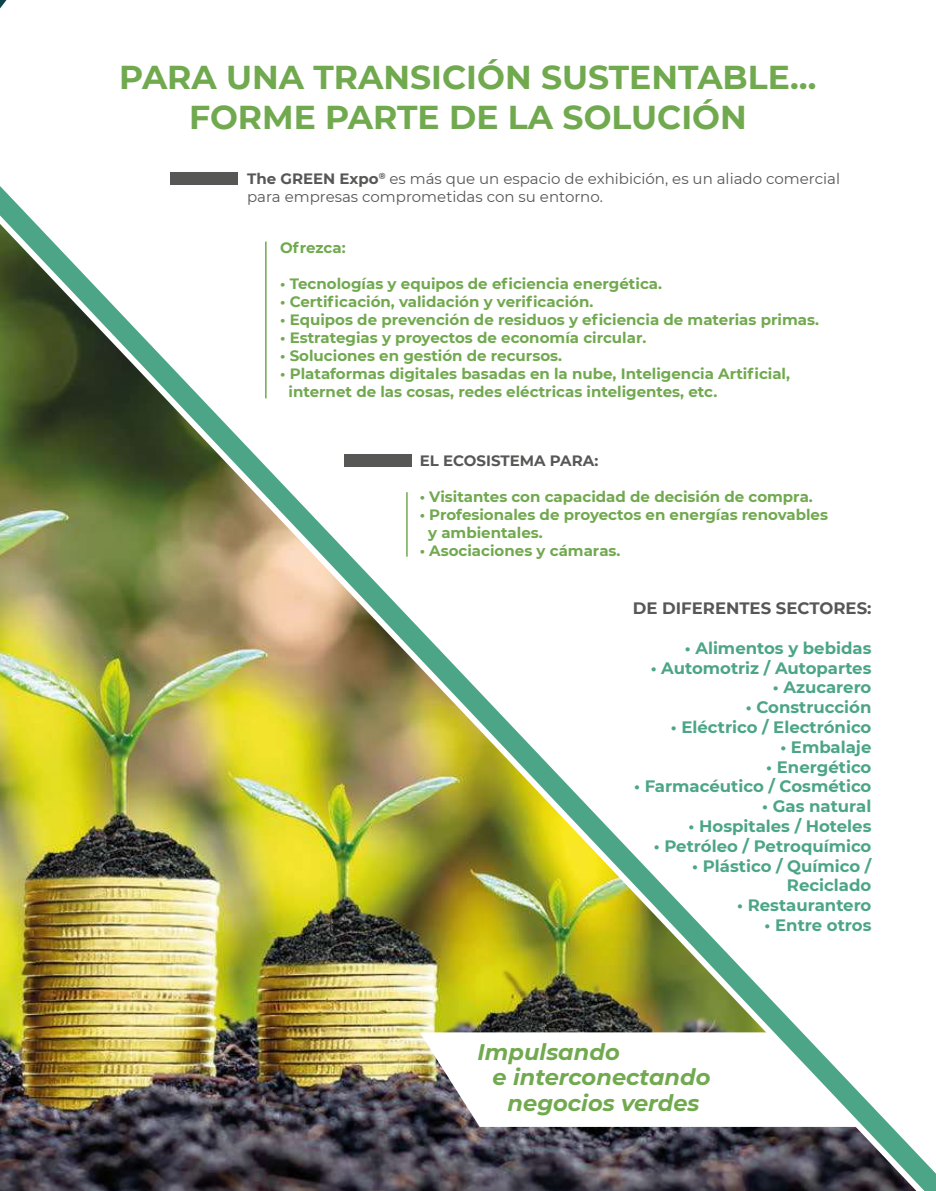
<style>
.page{position:relative;width:936px;height:1191px;background:#fff}
.page>*{position:absolute;margin:0;border:0;box-sizing:border-box;transform-origin:0 0}
.t1{font:700 33px/40.5px "Montserrat";color:#71a94f;text-align:center}
.t2{font:italic 700 22.5px "Montserrat";color:#71a94f}
.t3{font:700 16.5px/19.8px "Montserrat";color:#4ca586;text-align:right}
.t4{font:700 16.5px "Montserrat";color:#575756}
.t5{font:700 15px/18px "Montserrat";color:#71a94f}
.t6{font:15px/18px "Montserrat";color:#575756}
.t7{font:700 15px "Montserrat";color:#575756}
.s1{font-weight:700}
</style>
<div class="page">
<svg style="left:0;top:0;width:6px;height:8px"></svg>
<img style="left:0;top:186px;width:935px;height:1005px">
<div style="left:344px;top:454px;width:68px;height:12px;background:#575756"></div>
<div style="left:170px;top:172px;width:68px;height:12px;background:#575756"></div>
<hr style="left:265px;top:242px;width:1px;height:156px;background:#71a94f">
<hr style="left:406px;top:492px;width:1px;height:64px;background:#71a94f">
<svg style="left:419px;top:1032px;width:440px;height:95px"></svg>
<h1 class="t1" style="left:119px;top:55px;width:698px">PARA UNA TRANSICIÓN SUSTENTABLE…<br>FORME PARTE DE LA SOLUCIÓN</h1>
<p class="t6" style="left:247px;top:169px;width:594px"><span class="s1">The GREEN Expo</span><sup>®</sup> es más que un espacio de exhibición, es un aliado comercial para empresas comprometidas con su entorno.</p>
<p class="t5" style="left:280px;top:238px;width:67px">Ofrezca:</p>
<p class="t5" style="left:280px;top:274px;width:383px">• Tecnologías y equipos de eficiencia energética.</p>
<p class="t5" style="left:280px;top:292px;width:315px">• Certificación, validación y verificación.</p>
<p class="t5" style="left:280px;top:310px;width:540px">• Equipos de prevención de residuos y eficiencia de materias primas.</p>
<p class="t5" style="left:280px;top:328px;width:367px">• Estrategias y proyectos de economía circular.</p>
<p class="t5" style="left:280px;top:346px;width:283px">• Soluciones en gestión de recursos.</p>
<p class="t5" style="left:288px;top:364px;width:503px;text-indent:-8px">• Plataformas digitales basadas en la nube, Inteligencia Artificial, internet de las cosas, redes eléctricas inteligentes, etc.</p>
<p class="t7" style="left:419px;top:450px;width:180px">EL ECOSISTEMA PARA:</p>
<p class="t5" style="left:419px;top:487px;width:394px">• Visitantes con capacidad de decisión de compra.</p>
<p class="t5" style="left:428px;top:505px;width:401px;text-indent:-8px">• Profesionales de proyectos en energías renovables y ambientales.</p>
<p class="t5" style="left:419px;top:541px;width:202px">• Asociaciones y cámaras.</p>
<p class="t4" style="left:632px;top:596px;width:240px">DE DIFERENTES SECTORES:</p>
<p class="t3" style="left:684px;top:637px;width:188px">• Alimentos y bebidas</p>
<p class="t3" style="left:650px;top:657px;width:222px">• Automotriz / Autopartes</p>
<p class="t3" style="left:772px;top:676px;width:100px">• Azucarero</p>
<p class="t3" style="left:745px;top:696px;width:127px">• Construcción</p>
<p class="t3" style="left:670px;top:716px;width:202px">• Eléctrico / Electrónico</p>
<p class="t3" style="left:780px;top:736px;width:92px">• Embalaje</p>
<p class="t3" style="left:766px;top:756px;width:107px">• Energético</p>
<p class="t3" style="left:634px;top:775px;width:239px">• Farmacéutico / Cosmético</p>
<p class="t3" style="left:762px;top:795px;width:111px">• Gas natural</p>
<p class="t3" style="left:688px;top:815px;width:184px">• Hospitales / Hoteles</p>
<p class="t3" style="left:653px;top:835px;width:219px">• Petróleo / Petroquímico</p>
<p class="t3" style="left:692px;top:855px;width:181px">• Plástico / Químico /<br>Reciclado</p>
<p class="t3" style="left:737px;top:894px;width:136px">• Restaurantero</p>
<p class="t3" style="left:764px;top:914px;width:108px">• Entre otros</p>
<h2 class="t2" style="left:477px;top:1035px;width:144px">Impulsando</h2>
<h2 class="t2" style="left:492px;top:1061px;width:219px">e interconectando</h2>
<h2 class="t2" style="left:507px;top:1086px;width:193px">negocios verdes</h2>
</div>
